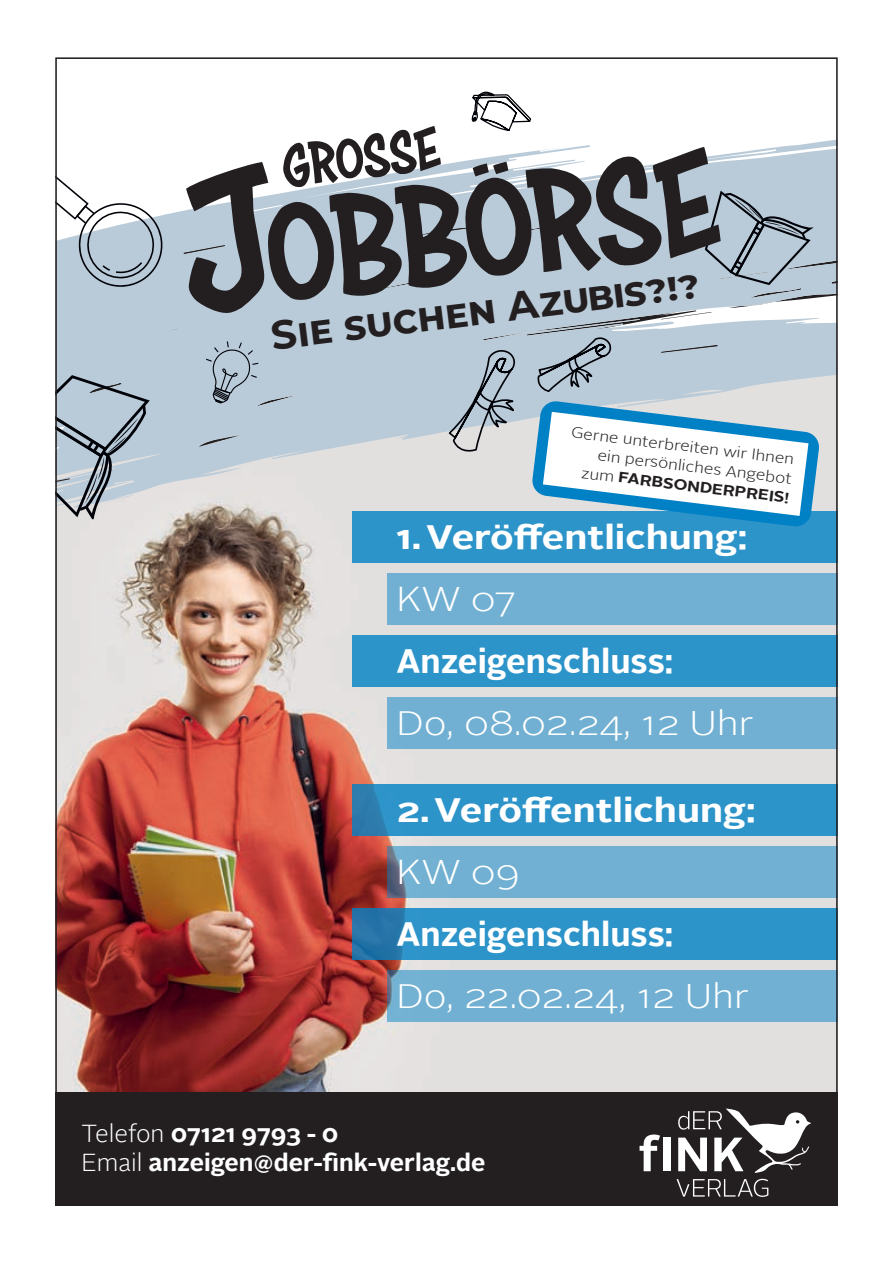
<style>
.page{position:relative;width:893px;height:1263px;background:#fff}
.page>*{position:absolute;margin:0;border:0;box-sizing:border-box;transform-origin:0 0}
.t1{font:154.8px "Astounder Squared LCBB";color:#231f20}
.t2{font:63px "Astounder Squared LCBB";color:#231f20}
.t3{font:700 40.5px "Montserrat";color:#231f20}
.t4{font:300 33.75px "Alright Web";color:#fff;scale:1.14 1}
.t5{font:700 33.75px "Alright Web";color:#fff;scale:1.14 1}
.t6{font:700 33.75px "Alright Web";color:#fff}
.t7{font:700 24.6px/29.4px "Alright Web";color:#fff}
.t8{font:300 15px/19.5px "Alright Web";color:#231f20;text-align:right;scale:1.14 1}
.s1{font-size:211.05px}
.s2{font-weight:700}
.s3{font-weight:300}
</style>
<div class="page">
<img style="left:58px;top:529px;width:777px;height:563px">
<div style="left:55px;top:1092px;width:783px;height:113px;background:#231f20"></div>
<svg style="left:639px;top:1134px;width:21px;height:37px"></svg>
<div style="left:664px;top:1137px;width:7px;height:34px;background:#fff"></div>
<svg style="left:678px;top:1108px;width:133px;height:65px"></svg>
<svg style="left:677px;top:1179px;width:91px;height:18px"></svg>
<div style="left:352px;top:511px;width:486px;height:51px;background:#2d94ca"></div>
<div style="left:387px;top:573px;width:451px;height:51px;background:#71b0d2"></div>
<div style="left:352px;top:635px;width:486px;height:52px;background:#2d94ca"></div>
<div style="left:387px;top:697px;width:451px;height:52px;background:#71b0d2"></div>
<div style="left:352px;top:784px;width:486px;height:52px;background:#2d94ca"></div>
<div style="left:387px;top:846px;width:451px;height:52px;background:#71b0d2"></div>
<svg style="left:352px;top:908px;width:483px;height:52px;background:#2c90c6"></svg>
<div style="left:387px;top:970px;width:451px;height:52px;background:#71b0d2"></div>
<svg style="left:58px;top:140px;width:777px;height:197px;fill:#b9cad8"></svg>
<svg style="left:409px;top:227px;width:65px;height:10px"></svg>
<svg style="left:661px;top:312px;width:50px;height:7px"></svg>
<svg style="left:183px;top:245px;width:42px;height:9px"></svg>
<svg style="left:58px;top:176px;width:105px;height:114px"></svg>
<svg style="left:705px;top:191px;width:109px;height:94px;background:#a1b0bd"></svg>
<svg style="left:470px;top:91px;width:62px;height:69px"></svg>
<svg style="left:55px;top:337px;width:783px;height:192px"></svg>
<h2 class="t2" style="left:277px;top:132px;width:161px;rotate:-7deg">grosse</h2>
<h1 class="t1" style="left:172px;top:180px;width:540px;rotate:-7deg"><span class="s1">J</span>obbörse</h1>
<h3 class="t3" style="left:268px;top:307px;width:433px;rotate:-7deg">Sie suchen Azubis?!?</h3>
<p class="t8" style="left:572px;top:422px;width:198px;rotate:7deg">Gerne unterbreiten wir Ihnen ein persönliches Angebot zum <span class="s2">FARBSONDERPREIS!</span></p>
<h3 class="t5" style="left:396px;top:518px;width:309px">1. Veröffentlichung:</h3>
<h3 class="t4" style="left:396px;top:581px;width:107px">KW 07</h3>
<h3 class="t6" style="left:396px;top:642px;width:278px">Anzeigenschluss:</h3>
<h3 class="t4" style="left:396px;top:705px;width:315px">Do, 08.02.24, 12 Uhr</h3>
<h3 class="t5" style="left:396px;top:791px;width:316px">2. Veröffentlichung:</h3>
<h3 class="t4" style="left:396px;top:854px;width:110px">KW 09</h3>
<h3 class="t6" style="left:396px;top:915px;width:278px">Anzeigenschluss:</h3>
<h3 class="t4" style="left:396px;top:978px;width:311px">Do, 22.02.24, 12 Uhr</h3>
<h3 class="t7" style="left:81px;top:1119px;width:405px"><span class="s3">Telefon</span> 07121 9793 - 0<br><span class="s3">Email</span> anzeigen@der-fink-verlag.de</h3>
</div>
